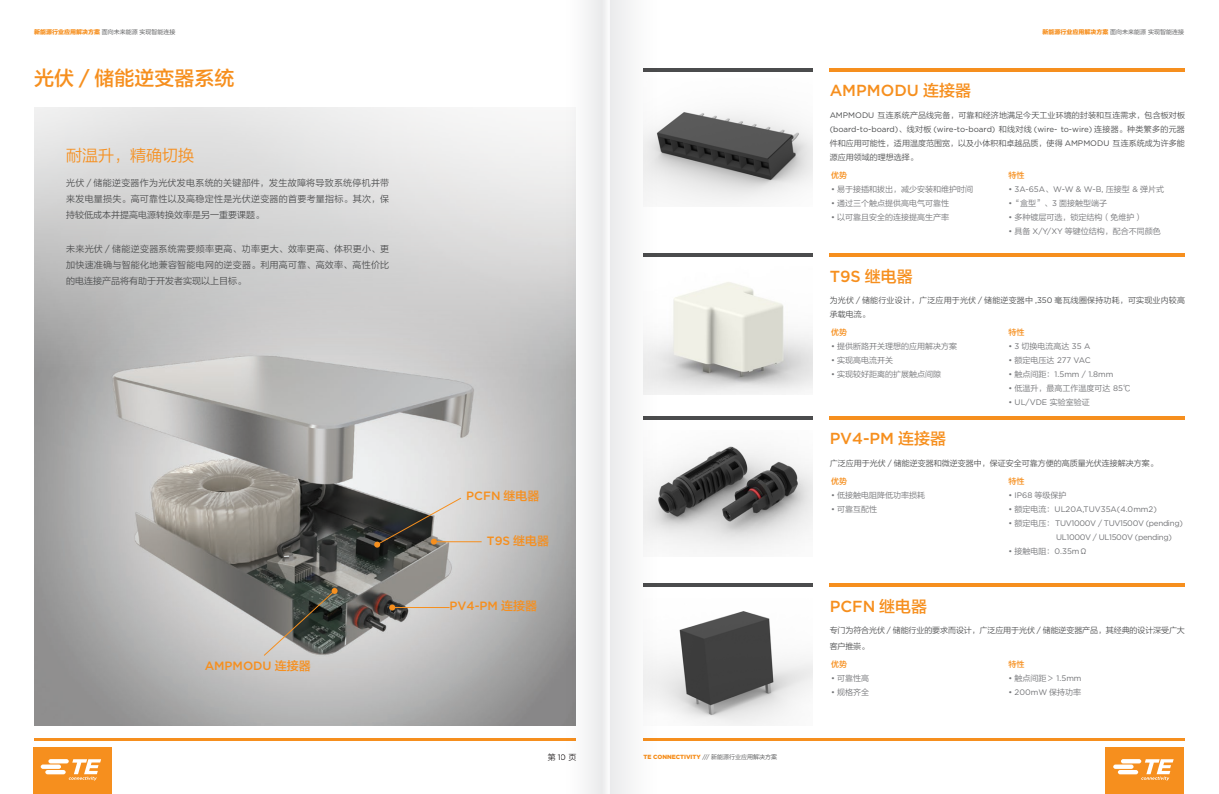
<style>
.page{position:relative;width:1219px;height:794px;background:#fff}
.page>*{position:absolute;margin:0;border:0;box-sizing:border-box;transform-origin:0 0}
.t1{font:20px "FZLTZHJW GB1 0";color:#f68f1e}
.t2{font:500 16px "Gotham";color:#f68f1e}
.t3{font:16px "FZLTXIHK GBK1 0";color:#f68f1e}
.t4{font:500 12px "Gotham";color:#f68f1e}
.t5{font:9px/16px "FZLTXIHK GBK1 0";letter-spacing:.03em;color:#4b4c4d;text-align:justify}
.t6{font:8px/14px "FZLTXIHK GBK1 0";color:#4b4c4d;text-align:justify}
.t7{font:8px "FZLTXIHK GBK1 0";color:#717275}
.t8{font:8px "Gotham";letter-spacing:-.04em;color:#717275}
.t9{font:8px/14px "FZLTXIHK GBK1 0";letter-spacing:.02em;color:#4b4c4d}
.t10{font:8px "Gotham";color:#717275}
.t11{font:8px "FZLTZHJW GB1 0";color:#f68f1e}
.t12{font:8px "FZLTXIHK GBK1 0";color:#231f20}
.t13{font:6px "FZLTXIHK GBK1 0";color:#4b4c4d}
.t14{font:900 6px "Gotham";color:#f68f1e}
.s1{font-family:"FZLTTHJW GB1 0";color:#f68f1e}
.s2{font-family:"Gotham";font-weight:500}
.s3{font-family:"Gotham"}
.s4{font-family:"FZLTZHJW GB1 0";font-weight:400}
.s5{font-weight:400;color:#4b4c4d}
.s6{font-family:"FZLTXIHK GBK1 0";font-weight:400;color:#4b4c4d}
.s7{font-family:"FZLTXIHK GBK1 0"}
</style>
<div class="page">
<img style="left:34px;top:371px;width:527px;height:355px">
<svg style="left:34px;top:108px;width:527px;height:263px;background:#d3d3d3"></svg>
<hr style="left:643px;top:68px;width:170px;height:4px;background:#4b4c4d">
<hr style="left:643px;top:253px;width:170px;height:4px;background:#4b4c4d">
<hr style="left:643px;top:416px;width:170px;height:4px;background:#4b4c4d">
<hr style="left:643px;top:583px;width:170px;height:4px;background:#4b4c4d">
<hr style="left:830px;top:68px;width:355px;height:4px;background:#f68f1e">
<hr style="left:830px;top:253px;width:355px;height:4px;background:#f68f1e">
<hr style="left:830px;top:416px;width:355px;height:4px;background:#f68f1e">
<hr style="left:830px;top:583px;width:355px;height:4px;background:#f68f1e">
<img style="left:658px;top:112px;width:155px;height:91px">
<img style="left:658px;top:282px;width:155px;height:112px">
<img style="left:658px;top:446px;width:155px;height:105px">
<img style="left:658px;top:611px;width:155px;height:114px">
<svg style="left:389px;top:604px;width:6px;height:6px"></svg>
<svg style="left:264px;top:588px;width:74px;height:68px;background:#686a63"></svg>
<svg style="left:374px;top:498px;width:87px;height:49px;background:#7f7c77"></svg>
<hr style="left:435px;top:541px;width:47px;height:1px;background:#f68f1e">
<hr style="left:392px;top:607px;width:58px;height:1px;background:#f68f1e">
<hr style="left:34px;top:738px;width:541px;height:2px;background:#f68f1e">
<hr style="left:644px;top:738px;width:541px;height:2px;background:#f68f1e">
<div style="left:33px;top:747px;width:78px;height:47px;background:#f68f1e"></div>
<svg style="left:41px;top:759px;width:60px;height:21px"></svg>
<div style="left:1106px;top:747px;width:78px;height:47px;background:#f68f1e"></div>
<svg style="left:1113px;top:759px;width:61px;height:21px"></svg>
<div style="left:609px;top:0;width:49px;height:794px;background:#f4f4f5"></div>
<svg style="left:561px;top:0;width:45px;height:794px"></svg>
<p class="t13" style="left:34px;top:28px;width:143px"><span class="s1">新能源行业应用解决方案</span>面向未来能源实现智能连接</p>
<p class="t13" style="left:1042px;top:28px;width:143px"><span class="s1">新能源行业应用解决方案</span>面向未来能源实现智能连接</p>
<p class="t1" style="left:34px;top:67px;width:202px">光伏 <span class="s2">/</span> 储能逆变器系统</p>
<p class="t3" style="left:66px;top:147px;width:129px">耐温升，精确切换</p>
<p class="t5" style="left:66px;top:175px;width:325px">光伏 <span class="s3">/</span> 储能逆变器作为光伏发电系统的关键部件，发生故障将导致系统停机并带来发电量损失。高可靠性以及高稳定性是光伏逆变器的首要考量指标。其次，保持较低成本并提高电源转换效率是另一重要课题。</p>
<p class="t5" style="left:66px;top:241px;width:325px">未来光伏 <span class="s3">/</span> 储能逆变器系统需要频率更高、功率更大、效率更高、体积更小、更加快速准确与智能化地兼容智能电网的逆变器。利用高可靠、高效率、高性价比的电连接产品将有助于开发者实现以上目标。</p>
<p class="t4" style="left:205px;top:659px;width:107px">AMPMODU <span class="s4">连接器</span></p>
<p class="t4" style="left:466px;top:489px;width:75px">PCFN <span class="s4">继电器</span></p>
<p class="t4" style="left:487px;top:534px;width:64px">T9S <span class="s4">继电器</span></p>
<p class="t4" style="left:450px;top:599px;width:89px">PV4-PM <span class="s4">连接器</span></p>
<p class="t12" style="left:548px;top:753px;width:30px">第<span class="s3">10</span>页</p>
<p class="t14" style="left:643px;top:753px;width:135px">TE CONNECTIVITY <span class="s5">///</span> <span class="s6">新能源行业应用解决方案</span></p>
<p class="t2" style="left:830px;top:82px;width:143px">AMPMODU <span class="s4">连接器</span></p>
<p class="t6" style="left:830px;top:108px;width:357px"><span class="s3">AMPMODU</span> 互连系统产品线完备，可靠和经济地满足今天工业环境的封装和互连需求，包含板对板<span class="s3">(board-to-board)</span>、线对板 <span class="s3">(wire-to-board)</span> 和线对线 <span class="s3">(wire- to-wire)</span> 连接器。种类繁多的元器件和应用可能性，适用温度范围宽，以及小体积和卓越品质，使得 <span class="s3">AMPMODU</span> 互连系统成为许多能源应用领域的理想选择。</p>
<p class="t11" style="left:831px;top:171px;width:17px">优势</p>
<p class="t7" style="left:831px;top:185px;width:144px"><span class="s3">•</span> 易于接插和拔出，减少安装和维护时间</p>
<p class="t7" style="left:831px;top:199px;width:120px"><span class="s3">•</span> 通过三个触点提供高电气可靠性</p>
<p class="t7" style="left:831px;top:213px;width:120px"><span class="s3">•</span> 以可靠且安全的连接提高生产率</p>
<p class="t11" style="left:1008px;top:171px;width:17px">特性</p>
<p class="t8" style="left:1008px;top:185px;width:157px">• 3A-65A<span class="s7">、</span>W-W &amp; W-B, <span class="s7">压接型</span> &amp; <span class="s7">弹片式</span></p>
<p class="t7" style="left:1008px;top:199px;width:100px"><span class="s3">•</span>“盒型”、<span class="s3">3</span> 面接触型端子</p>
<p class="t7" style="left:1008px;top:213px;width:136px"><span class="s3">•</span> 多种镀层可选，锁定结构（免维护）</p>
<p class="t7" style="left:1008px;top:227px;width:154px"><span class="s3">•</span> 具备 <span class="s3">X/Y/XY</span> 等键位结构，配合不同颜色</p>
<p class="t2" style="left:830px;top:267px;width:85px">T9S <span class="s4">继电器</span></p>
<p class="t9" style="left:830px;top:294px;width:357px">为光伏 <span class="s3">/</span> 储能行业设计，广泛应用于光伏 <span class="s3">/</span> 储能逆变器中 <span class="s3">,350</span> 毫瓦线圈保持功耗，可实现业内较高承载电流。</p>
<p class="t11" style="left:831px;top:328px;width:17px">优势</p>
<p class="t7" style="left:831px;top:342px;width:128px"><span class="s3">•</span> 提供断路开关理想的应用解决方案</p>
<p class="t7" style="left:831px;top:356px;width:64px"><span class="s3">•</span> 实现高电流开关</p>
<p class="t7" style="left:831px;top:370px;width:112px"><span class="s3">•</span> 实现较好距离的扩展触点间隙</p>
<p class="t11" style="left:1008px;top:328px;width:17px">特性</p>
<p class="t7" style="left:1008px;top:342px;width:84px"><span class="s3">• 3</span> 切换电流高达 <span class="s3">35 A</span></p>
<p class="t8" style="left:1008px;top:356px;width:84px">• <span class="s7">额定电压达</span> 277 VAC</p>
<p class="t8" style="left:1008px;top:370px;width:107px">• <span class="s7">触点间距：</span>1.5mm / 1.8mm</p>
<p class="t7" style="left:1008px;top:384px;width:124px"><span class="s3">•</span> 低温升，最高工作温度可达 <span class="s3">85</span>℃</p>
<p class="t8" style="left:1008px;top:398px;width:83px">• UL/VDE <span class="s7">实验室验证</span></p>
<p class="t2" style="left:830px;top:429px;width:118px">PV4-PM <span class="s4">连接器</span></p>
<p class="t6" style="left:830px;top:456px;width:330px">广泛应用于光伏 <span class="s3">/</span> 储能逆变器和微逆变器中，保证安全可靠方便的高质量光伏连接解决方案。</p>
<p class="t11" style="left:831px;top:476px;width:17px">优势</p>
<p class="t7" style="left:831px;top:490px;width:96px"><span class="s3">•</span> 低接触电阻降低功率损耗</p>
<p class="t7" style="left:831px;top:504px;width:48px"><span class="s3">•</span> 可靠互配性</p>
<p class="t11" style="left:1008px;top:476px;width:17px">特性</p>
<p class="t8" style="left:1008px;top:490px;width:60px">• IP68 <span class="s7">等级保护</span></p>
<p class="t10" style="left:1008px;top:504px;width:150px">• <span class="s7">额定电流：</span>UL20A,TUV35A(4.0mm2)</p>
<p class="t8" style="left:1008px;top:518px;width:176px">• <span class="s7">额定电压：</span>TUV1000V / TUV1500V (pending)</p>
<p class="t8" style="left:1056px;top:532px;width:117px">UL1000V / UL1500V (pending)</p>
<p class="t8" style="left:1008px;top:546px;width:81px">• <span class="s7">接触电阻：</span>0.35m<span class="s7">Ω</span></p>
<p class="t2" style="left:830px;top:597px;width:99px">PCFN <span class="s4">继电器</span></p>
<p class="t6" style="left:830px;top:623px;width:357px;line-height:16px">专门为符合光伏 <span class="s3">/</span> 储能行业的要求而设计，广泛应用于光伏 <span class="s3">/</span> 储能逆变器产品，其经典的设计深受广大客户推崇。</p>
<p class="t11" style="left:831px;top:660px;width:17px">优势</p>
<p class="t7" style="left:831px;top:674px;width:40px"><span class="s3">•</span> 可靠性高</p>
<p class="t7" style="left:831px;top:688px;width:40px"><span class="s3">•</span> 规格齐全</p>
<p class="t11" style="left:1008px;top:660px;width:17px">特性</p>
<p class="t8" style="left:1008px;top:674px;width:75px">• <span class="s7">触点间距＞</span> 1.5mm</p>
<p class="t8" style="left:1008px;top:688px;width:74px">• 200mW <span class="s7">保持功率</span></p>
</div>
